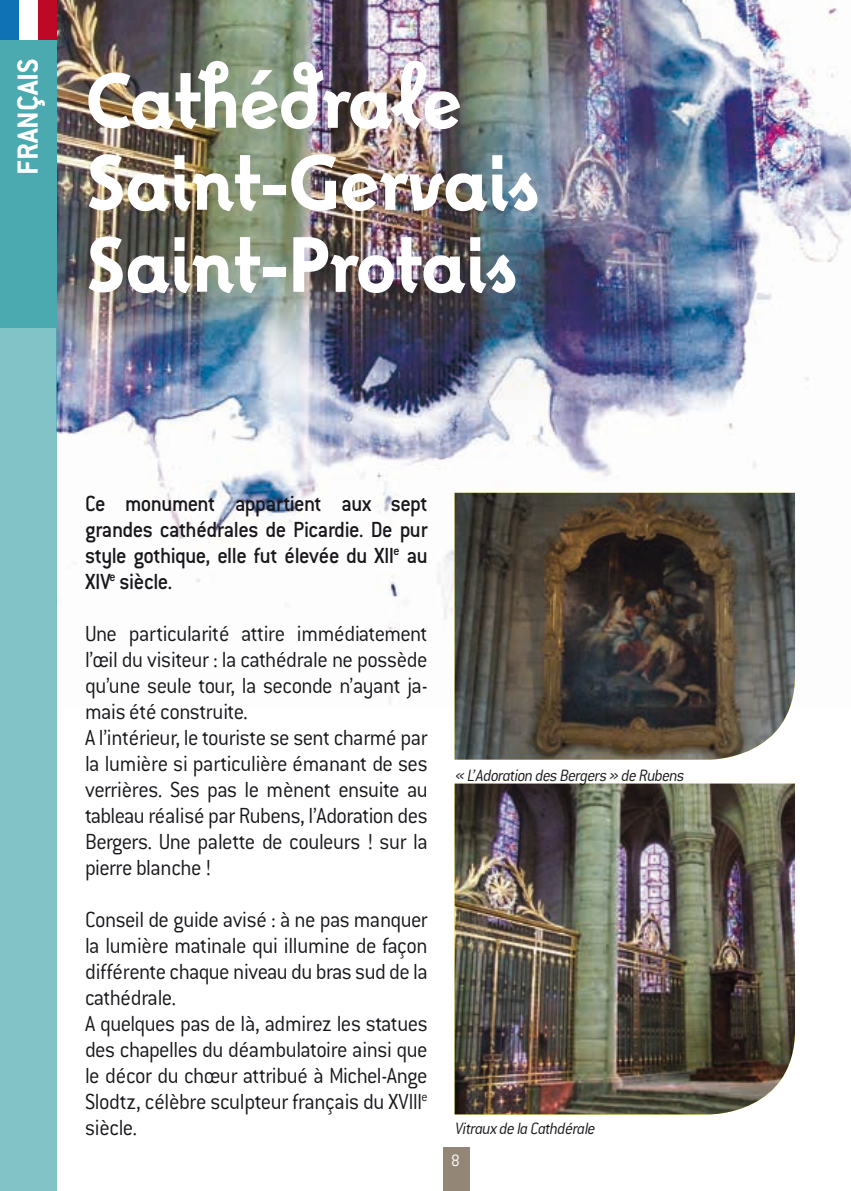
<style>
.page{position:relative;width:851px;height:1191px;background:#fff}
.page>*{position:absolute;margin:0;border:0;box-sizing:border-box;transform-origin:0 0}
.t1{font:700 94px/82px "Fox";letter-spacing:-.03em;color:#fff;scale:.9 1}
.t2{font:700 32px "Conduit ITC";color:#fff}
.t3{font:300 24px/26px "Conduit ITC";letter-spacing:-.025em;color:#1a171c;scale:.95 1}
.t4{font:500 24px/26px "Conduit ITC";letter-spacing:-.025em;color:#1a171c;text-align:justify;scale:.95 1}
.t5{font:italic 300 18px "Conduit ITC";letter-spacing:-.035em;color:#1a171c;scale:.95 1}
.t6{font:300 18px "Conduit ITC";color:#fff;scale:.95 1}
</style>
<div class="page">
<img style="left:57px;top:0;width:793px;height:704px">
<div style="left:443px;top:1147px;width:26px;height:44px;background:#938676"></div>
<div style="left:0;top:0;width:19px;height:41px;background:#0e72b5"></div>
<div style="left:38px;top:0;width:19px;height:41px;background:#be0926"></div>
<img style="left:454px;top:783px;width:340px;height:331px">
<img style="left:454px;top:493px;width:340px;height:266px">
<div style="left:0;top:41px;width:57px;height:287px;background:#4baaaf"></div>
<div style="left:0;top:328px;width:57px;height:863px;background:#81c3c7"></div>
<h2 class="t2" style="left:9px;top:175px;width:117px;rotate:-90deg">FRANÇAIS</h2>
<h1 class="t1" style="left:84px;top:62px;width:508px">Cathédrale<br>Saint-Gervais<br>Saint-Protais</h1>
<p class="t4" style="left:85px;top:490px;width:362px">Ce monument appartient aux sept grandes cathédrales de Picardie. De pur style gothique, elle fut élevée du XII<sup>e</sup> au XIV<sup>e</sup> siècle.</p>
<p class="t3" style="left:85px;top:621px;width:362px">Une particularité attire immédiatement l’œil du visiteur : la cathédrale ne possède qu’une seule tour, la seconde n’ayant ja&shy;mais été construite.<br>A l’intérieur, le touriste se sent charmé par la lumière si particulière émanant de ses verrières. Ses pas le mènent ensuite au tableau réalisé par Rubens, l’Adoration des Bergers. Une palette de couleurs ! sur la pierre blanche !</p>
<p class="t3" style="left:85px;top:906px;width:362px">Conseil de guide avisé : à ne pas manquer la lumière matinale qui illumine de façon différente chaque niveau du bras sud de la cathédrale.<br>A quelques pas de là, admirez les statues des chapelles du déambulatoire ainsi que le décor du chœur attribué à Michel-Ange Slodtz, célèbre sculpteur français du XVIII<sup>e </sup>siècle.</p>
<p class="t5" style="left:455px;top:765px;width:243px">« L’Adoration des Bergers » de Rubens</p>
<p class="t5" style="left:455px;top:1118px;width:149px">Vitraux de la Cathdérale</p>
<p class="t6" style="left:451px;top:1150px;width:11px">8</p>
</div>
